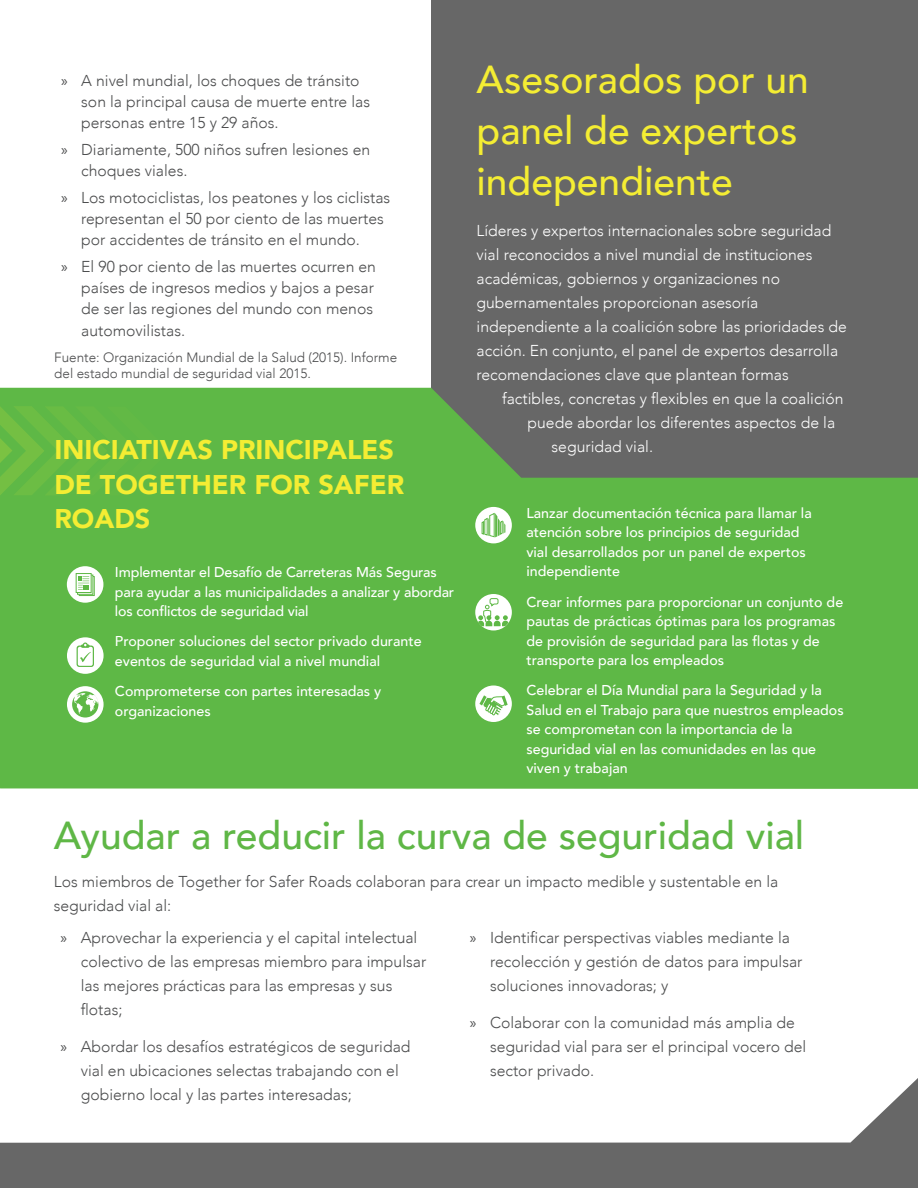
<style>
.page{position:relative;width:918px;height:1188px;background:#fff}
.page>*{position:absolute;margin:0;border:0;box-sizing:border-box;transform-origin:0 0}
.t1{font:500 39px/51px "Avenir";color:#f4ed33}
.t2{font:500 39px "Avenir";color:#5fb746}
.t3{font:900 27px/34.5px "Avenir";color:#f4ed33}
.t4{font:300 15.75px/24px "Avenir";color:#4b4c4d}
.t5{font:300 15.75px "Avenir";color:#fff}
.t6{font:500 14.25px/19.5px "Avenir";color:#fff}
.t7{font:300 13.5px/16.5px "Avenir";color:#4b4c4d}
.s1{font-family:"Myriad Pro";font-weight:400}
</style>
<div class="page">
<div style="left:431px;top:0;width:487px;height:485px;background:#676767"></div>
<svg style="left:0;top:388px;width:918px;height:401px;background:#5fae49"></svg>
<svg style="left:0;top:406px;width:169px;height:90px;background:#64b945"></svg>
<svg style="left:0;top:1078px;width:918px;height:110px"></svg>
<div style="left:67px;top:566px;width:36px;height:37px;background:#fff;border-radius:50%"></div>
<svg style="left:79px;top:576px;width:16px;height:20px"></svg>
<svg style="left:77px;top:575px;width:16px;height:20px"></svg>
<div style="left:76px;top:573px;width:16px;height:20px;background:#fff;border:1px solid #5eb846"></div>
<svg style="left:78px;top:576px;width:11px;height:14px"></svg>
<div style="left:67px;top:637px;width:37px;height:37px;background:#fff;border-radius:50%"></div>
<svg style="left:77px;top:643px;width:17px;height:24px"></svg>
<svg style="left:67px;top:686px;width:37px;height:37px"></svg>
<svg style="left:72px;top:691px;width:26px;height:27px"></svg>
<div style="left:475px;top:507px;width:37px;height:36px;background:#fff;border-radius:50%"></div>
<svg style="left:481px;top:512px;width:24px;height:26px"></svg>
<svg style="left:475px;top:594px;width:37px;height:37px"></svg>
<div style="left:490px;top:599px;width:8px;height:5px;background:#fff;border-radius:2px"></div>
<div style="left:490px;top:598px;width:8px;height:6px;border:1px solid #5eb846;border-radius:2px"></div>
<svg style="left:477px;top:605px;width:32px;height:21px"></svg>
<div style="left:475px;top:686px;width:37px;height:36px;background:#fff;border-radius:50%"></div>
<svg style="left:479px;top:695px;width:29px;height:21px"></svg>
<p class="t4" style="left:81px;top:70px;width:290px;line-height:21px;text-indent:-20px"><span class="s1">»</span> A nivel mundial, los choques de tránsito son la principal causa de muerte entre las personas entre 15 y 29 años.</p>
<p class="t4" style="left:81px;top:139px;width:290px;line-height:21px;text-indent:-20px"><span class="s1">»</span> Diariamente, 500 niños sufren lesiones en choques viales.</p>
<p class="t4" style="left:81px;top:187px;width:311px;line-height:21px;text-indent:-20px"><span class="s1">»</span> Los motociclistas, los peatones y los ciclistas representan el 50 por ciento de las muertes por accidentes de tránsito en el mundo.</p>
<p class="t4" style="left:81px;top:256px;width:296px;line-height:21px;text-indent:-20px"><span class="s1">»</span> El 90 por ciento de las muertes ocurren en países de ingresos medios y bajos a pesar de ser las regiones del mundo con menos</p>
<p class="t4" style="left:81px;top:319px;width:105px">automovilistas.</p>
<p class="t7" style="left:54px;top:349px;width:345px">Fuente: Organización Mundial de la Salud (2015). Informe del estado mundial de seguridad vial 2015.</p>
<p class="t3" style="left:54px;top:432px;width:351px">INICIATIVAS PRINCIPALES<br>DE TOGETHER FOR SAFER<br>ROADS</p>
<p class="t6" style="left:115px;top:562px;width:341px">Implementar el Desafío de Carreteras Más Seguras para ayudar a las municipalidades a analizar y abordar los conflictos de seguridad vial</p>
<p class="t6" style="left:115px;top:631px;width:308px">Proponer soluciones del sector privado durante eventos de seguridad vial a nivel mundial</p>
<p class="t6" style="left:115px;top:681px;width:268px">Comprometerse con partes interesadas y organizaciones</p>
<p class="t1" style="left:477px;top:52px;width:334px">Asesorados por un panel de expertos independiente</p>
<p class="t5" style="left:477px;top:222px;width:356px">Líderes y expertos internacionales sobre seguridad</p>
<p class="t5" style="left:477px;top:246px;width:337px">vial reconocidos a nivel mundial de instituciones</p>
<p class="t5" style="left:477px;top:270px;width:305px">académicas, gobiernos y organizaciones no</p>
<p class="t5" style="left:477px;top:294px;width:283px">gubernamentales proporcionan asesoría</p>
<p class="t5" style="left:477px;top:318px;width:372px">independiente a la coalición sobre las prioridades de</p>
<p class="t5" style="left:477px;top:342px;width:363px">acción. En conjunto, el panel de expertos desarrolla</p>
<p class="t5" style="left:477px;top:366px;width:314px">recomendaciones clave que plantean formas</p>
<p class="t5" style="left:502px;top:390px;width:343px">factibles, concretas y flexibles en que la coalición</p>
<p class="t5" style="left:528px;top:414px;width:309px">puede abordar los diferentes aspectos de la</p>
<p class="t5" style="left:552px;top:438px;width:103px">seguridad vial.</p>
<p class="t6" style="left:526px;top:502px;width:287px">Lanzar documentación técnica para llamar la atención sobre los principios de seguridad vial desarrollados por un panel de expertos independiente</p>
<p class="t6" style="left:526px;top:591px;width:318px">Crear informes para proporcionar un conjunto de pautas de prácticas óptimas para los programas de provisión de seguridad para las flotas y de transporte para los empleados</p>
<p class="t6" style="left:526px;top:680px;width:319px">Celebrar el Día Mundial para la Seguridad y la Salud en el Trabajo para que nuestros empleados se comprometan con la importancia de la seguridad vial en las comunidades en las que viven y trabajan</p>
<p class="t2" style="left:54px;top:801px;width:752px">Ayudar a reducir la curva de seguridad vial</p>
<p class="t4" style="left:54px;top:870px;width:726px">Los miembros de Together for Safer Roads colaboran para crear un impacto medible y sustentable en la seguridad vial al:</p>
<p class="t4" style="left:81px;top:926px;width:347px;text-indent:-20px"><span class="s1">»</span> Aprovechar la experiencia y el capital intelectual colectivo de las empresas miembro para impulsar las mejores prácticas para las empresas y sus flotas;</p>
<p class="t4" style="left:81px;top:1035px;width:331px;text-indent:-20px"><span class="s1">»</span> Abordar los desafíos estratégicos de seguridad vial en ubicaciones selectas trabajando con el gobierno local y las partes interesadas;</p>
<p class="t4" style="left:490px;top:926px;width:314px;text-indent:-20px"><span class="s1">»</span> Identificar perspectivas viables mediante la recolección y gestión de datos para impulsar soluciones innovadoras; y</p>
<p class="t4" style="left:490px;top:1011px;width:318px;text-indent:-20px"><span class="s1">»</span> Colaborar con la comunidad más amplia de seguridad vial para ser el principal vocero del sector privado.</p>
</div>
